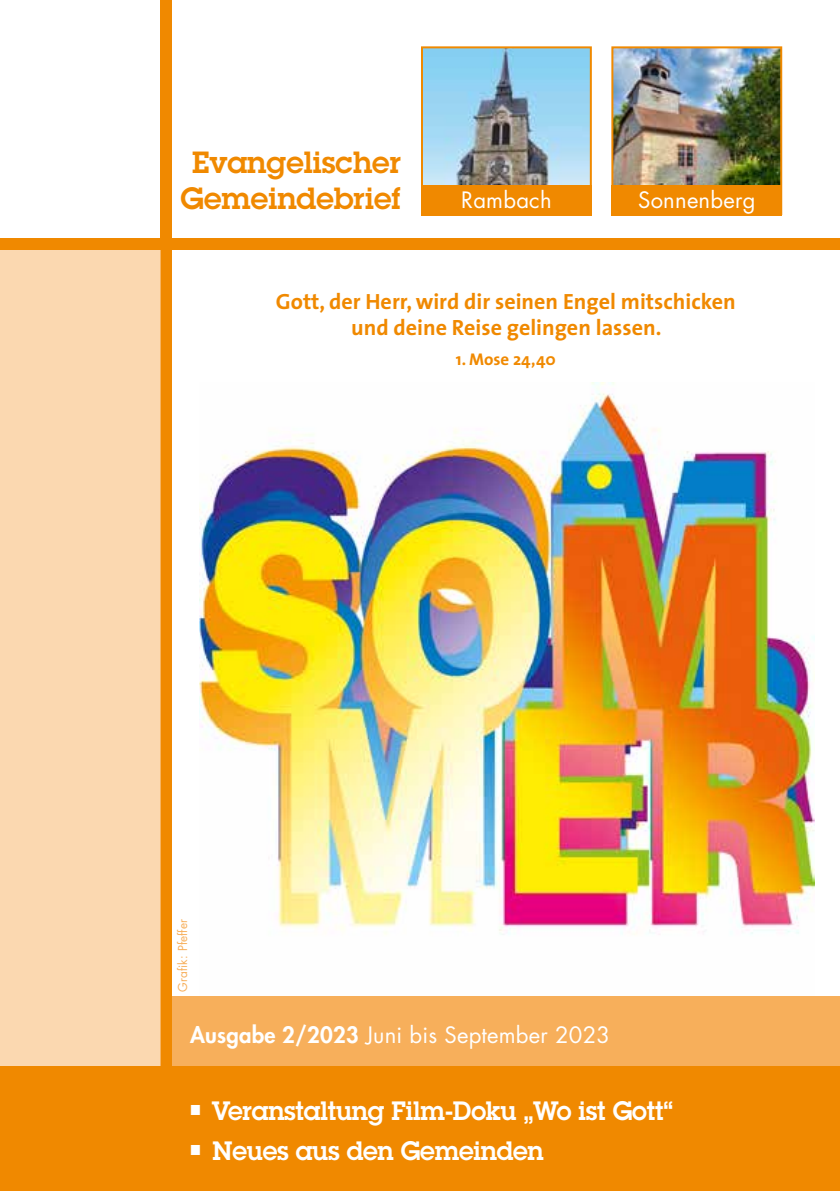
<style>
.page{position:relative;width:840px;height:1191px;background:#fff}
.page>*{position:absolute;margin:0;border:0;box-sizing:border-box;transform-origin:0 0}
.t1{font:600 30px/36px "Lubalin Graph";color:#f08900;text-align:center}
.t2{font:600 26px "Lubalin Graph";letter-spacing:-.01em;color:#fff}
.t3{font:700 22.2px/26.6px "The Sans";color:#f08900;text-align:center}
.t4{font:22px "Futura";letter-spacing:.01em;color:#fff}
.t5{font:700 17px "The Sans";color:#f08900}
.t6{font:12px "Futura";letter-spacing:.01em;color:#f7af5b}
.s1{font-weight:800}
.s2{font-size:28px}
</style>
<div class="page">
<img style="left:200px;top:382px;width:614px;height:553px">
<img style="left:424px;top:49px;width:164px;height:136px">
<div style="left:421px;top:46px;width:170px;height:169px;border:2px solid #f08900"></div>
<div style="left:170px;top:996px;width:669px;height:73px;background:#f7af5b"></div>
<img style="left:614px;top:49px;width:164px;height:136px">
<div style="left:611px;top:46px;width:170px;height:169px;border:2px solid #f08900"></div>
<div style="left:611px;top:185px;width:170px;height:31px;background:#f08900"></div>
<div style="left:421px;top:185px;width:170px;height:31px;background:#f08900"></div>
<div style="left:0;top:239px;width:839px;height:11px;background:#f08900"></div>
<div style="left:160px;top:0;width:11px;height:1087px;background:#f08900"></div>
<div style="left:0;top:250px;width:160px;height:817px;background:#fbd8b0"></div>
<div style="left:0;top:1066px;width:839px;height:125px;background:#f08900"></div>
<h1 class="t1" style="left:180px;top:144px;width:222px">Evangelischer<br>Gemeindebrief</h1>
<p class="t4" style="left:461px;top:185px;width:92px">Rambach</p>
<p class="t4" style="left:637px;top:185px;width:119px">Sonnenberg</p>
<p class="t3" style="left:276px;top:287px;width:461px">Gott, der Herr, wird dir seinen Engel mitschicken und deine Reise gelingen lassen.</p>
<p class="t5" style="left:455px;top:345px;width:101px">1. Mose 24,40</p>
<p class="t6" style="left:174px;top:991px;width:74px;rotate:-90deg">Grafik: Pfeffer</p>
<p class="t4" style="left:190px;top:1019px;width:421px"><span class="s1">Ausgabe 2/2023</span> Juni bis September 2023</p>
<p class="t2" style="left:187px;top:1093px;width:487px"><span class="s2">•</span> Veranstaltung Film-Doku „Wo ist Gott“</p>
<p class="t2" style="left:187px;top:1133px;width:358px"><span class="s2">•</span> Neues aus den Gemeinden</p>
</div>
